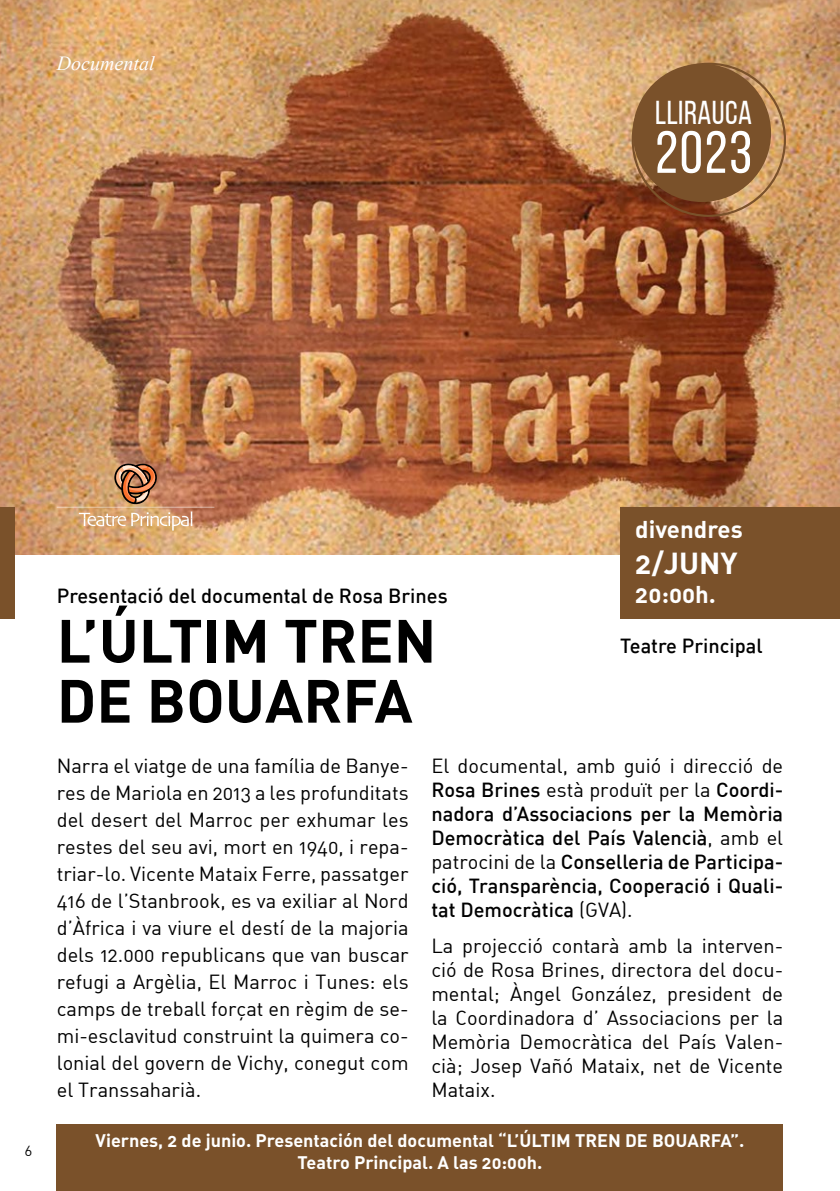
<style>
.page{position:relative;width:840px;height:1191px;background:#fff}
.page>*{position:absolute;margin:0;border:0;box-sizing:border-box;transform-origin:0 0}
.t1{font:60px/60px "DIN Bold Alternate";color:#000}
.t2{font:59.4px "Bebas Neue";color:#fff}
.t3{font:33px "Bebas Neue";letter-spacing:.015em;color:#fff}
.t4{font:30px "DIN Bold Alternate";color:#fff}
.t5{font:24px "DIN Bold Alternate";color:#fff}
.t6{font:20px/27px "DIN Regular Alternate";color:#000;text-align:justify}
.t7{font:500 20px/24px "DIN";color:#000;text-align:justify}
.t8{font:italic 20px "Times New Roman";color:#fff}
.t9{font:18px/21.6px "DIN Bold Alternate";color:#fff;text-align:center}
.t10{font:14px "DIN Regular Alternate";color:#000}
.s1{font-family:"DIN Regular Alternate";font-weight:400}
</style>
<div class="page">
<img style="left:0;top:0;width:839px;height:554px">
<img style="left:57px;top:463px;width:157px;height:67px">
<div style="left:619px;top:508px;width:220px;height:111px;background:#7a512a"></div>
<div style="left:57px;top:1124px;width:725px;height:67px;background:#7a512a"></div>
<div style="left:0;top:508px;width:14px;height:111px;background:#7a512a"></div>
<div style="left:632px;top:64px;width:138px;height:138px;background:#7a512a;border-radius:50%"></div>
<p class="t8" style="left:57px;top:49px;width:99px">Documental</p>
<h3 class="t3" style="left:654px;top:95px;width:98px">LLIRAUCA</h3>
<h2 class="t2" style="left:654px;top:120px;width:98px">2023</h2>
<p class="t10" style="left:25px;top:1142px;width:9px">6</p>
<p class="t7" style="left:57px;top:583px;width:392px">Presentació del documental de Rosa Brines</p>
<h1 class="t1" style="left:57px;top:608px;width:381px">L’ÚLTIM TREN<br>DE BOUARFA</h1>
<p class="t5" style="left:635px;top:513px;width:109px">divendres</p>
<h3 class="t4" style="left:635px;top:543px;width:104px">2/JUNY</h3>
<p class="t5" style="left:635px;top:578px;width:82px">20:00h.</p>
<p class="t7" style="left:619px;top:633px;width:144px">Teatre Principal</p>
<p class="t6" style="left:57px;top:751px;width:353px">Narra el viatge de una família de Banye&shy;res de Mariola en 2013 a les profunditats del desert del Marroc per exhumar les restes del seu avi, mort en 1940, i repa&shy;triar-lo. Vicente Mataix Ferre, passatger 416 de l’Stanbrook, es va exiliar al Nord d’Àfrica i va viure el destí de la majoria dels 12.000 republicans que van buscar refugi a Argèlia, El Marroc i Tunes: els camps de treball forçat en règim de se&shy;mi-esclavitud construint la quimera co&shy;lonial del govern de Vichy, conegut com el Transsaharià.</p>
<p class="t6" style="left:431px;top:751px;width:353px">El documental, amb guió i direcció de</p>
<p class="t7" style="left:431px;top:777px;width:353px">Rosa Brines <span class="s1">està produït per la</span> Coordi&shy;nadora d’Associacions per la Memòria Democràtica del País Valencià<span class="s1">, amb el patrocini de la</span> Conselleria de Participa&shy;ció, Transparència, Cooperació i Quali&shy;tat Democràtica <span class="s1">(GVA).</span></p>
<p class="t6" style="left:431px;top:933px;width:353px;line-height:24px">La projecció contarà amb la interven&shy;ció de Rosa Brines, directora del docu&shy;mental; Àngel González, president de la Coordinadora d’ Associacions per la Memòria Democràtica del País Valen&shy;cià; Josep Vañó Mataix, net de Vicente Mataix.</p>
<p class="t9" style="left:95px;top:1128px;width:650px">Viernes, 2 de junio. Presentación del documental “L’ÚLTIM TREN DE BOUARFA”.<br>Teatro Principal. A las 20:00h.</p>
</div>
